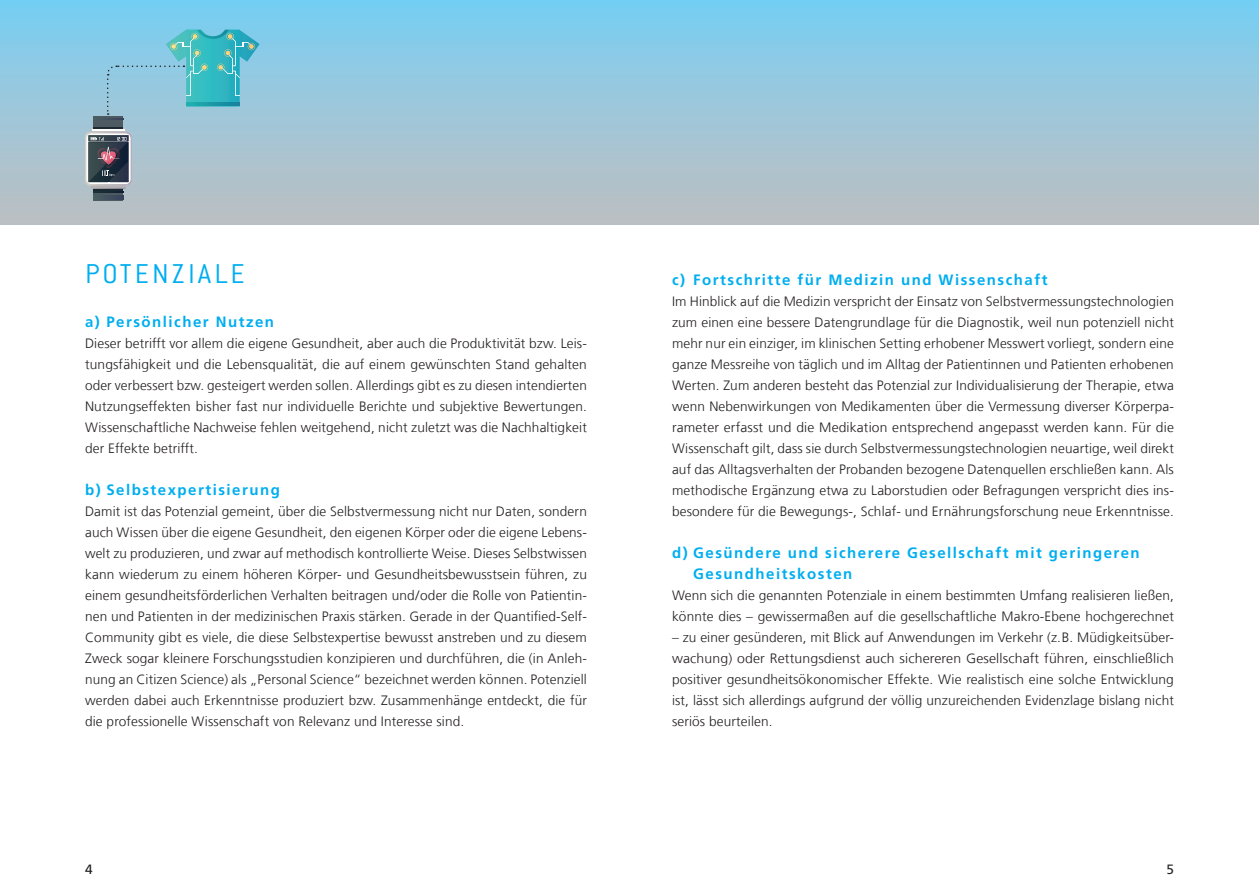
<style>
.page{position:relative;width:1259px;height:893px;background:#fff}
.page>*{position:absolute;margin:0;border:0;box-sizing:border-box;transform-origin:0 0}
.Einzug_ZwischenÜ_Con{font:300 30px "Conduit ITC Std";letter-spacing:.1em;color:#00aeef}
.t1{font:700 15px/21px "Frutiger LT Com";letter-spacing:.1em;color:#00aeef}
._03_Fliesstext_Fruti{font:300 13.5px/21px "Frutiger LT Com";letter-spacing:.01em;color:#231f20;text-align:justify}
.t2{font:13.5px "Frutiger LT Com";color:#231f20}
</style>
<div class="page">
<div style="left:0;top:0;width:1259px;height:224px;background:linear-gradient(to bottom,#78cef3,#bfbfc1)"></div>
<svg style="left:94px;top:193px;width:29px;height:8px"></svg>
<svg style="left:94px;top:196px;width:29px;height:3px"></svg>
<svg style="left:85px;top:30px;width:174px;height:163px;background:#88b9c8"></svg>
<p class="Einzug_ZwischenÜ_Con" style="left:85px;top:256px;width:161px">POTENZIALE</p>
<p class="t1" style="left:85px;top:312px;width:190px">a) Persönlicher Nutzen</p>
<p class="_03_Fliesstext_Fruti" style="left:85px;top:333px;width:503px">Dieser betrifft vor allem die eigene Gesundheit, aber auch die Produktivität bzw. Leis&shy;tungsfähigkeit und die Lebensqualität, die auf einem gewünschten Stand gehalten oder verbessert bzw. gesteigert werden sollen. Allerdings gibt es zu diesen intendierten Nutzungseffekten bisher fast nur individuelle Berichte und subjektive Bewertungen.<br>Wissenschaftliche Nachweise fehlen weitgehend, nicht zuletzt was die Nachhaltigkeit der Effekte betrifft.</p>
<p class="t1" style="left:85px;top:480px;width:196px">b) Selbstexpertisierung</p>
<p class="_03_Fliesstext_Fruti" style="left:85px;top:501px;width:503px">Damit ist das Potenzial gemeint, über die Selbstvermessung nicht nur Daten, sondern auch Wissen über die eigene Gesundheit, den eigenen Körper oder die eigene Lebens&shy;welt zu produzieren, und zwar auf methodisch kontrollierte Weise. Dieses Selbstwissen kann wiederum zu einem höheren Körper- und Gesundheitsbewusstsein führen, zu einem gesundheitsförderlichen Verhalten beitragen und/oder die Rolle von Patientin&shy;nen und Patienten in der medizinischen Praxis stärken. Gerade in der Quantified-Self-Community gibt es viele, die diese Selbstexpertise bewusst anstreben und zu diesem Zweck sogar kleinere Forschungsstudien konzipieren und durchführen, die (in Anleh&shy;nung an Citizen Science) als „Personal Science“ bezeichnet werden können. Potenziell werden dabei auch Erkenntnisse produziert bzw. Zusammenhänge entdeckt, die für die professionelle Wissenschaft von Relevanz und Interesse sind.</p>
<p class="t1" style="left:672px;top:270px;width:377px">c) Fortschritte für Medizin und Wissenschaft</p>
<p class="_03_Fliesstext_Fruti" style="left:672px;top:291px;width:503px">Im Hinblick auf die Medizin verspricht der Einsatz von Selbstvermessungstechnologien zum einen eine bessere Datengrundlage für die Diagnostik, weil nun potenziell nicht mehr nur ein einziger, im klinischen Setting erhobener Messwert vorliegt, sondern eine ganze Messreihe von täglich und im Alltag der Patientinnen und Patienten erhobenen Werten. Zum anderen besteht das Potenzial zur Individualisierung der Therapie, etwa wenn Nebenwirkungen von Medikamenten über die Vermessung diverser Körperpa&shy;rameter erfasst und die Medikation entsprechend angepasst werden kann. Für die Wissenschaft gilt, dass sie durch Selbstvermessungstechnologien neuartige, weil direkt auf das Alltagsverhalten der Probanden bezogene Datenquellen erschließen kann. Als methodische Ergänzung etwa zu Laborstudien oder Befragungen verspricht dies ins&shy;besondere für die Bewegungs-, Schlaf- und Ernährungsforschung neue Erkenntnisse.</p>
<p class="t1" style="left:693px;top:543px;width:448px;text-indent:-21px">d) Gesündere und sicherere Gesellschaft mit geringeren<br>Gesundheitskosten</p>
<p class="_03_Fliesstext_Fruti" style="left:672px;top:585px;width:503px">Wenn sich die genannten Potenziale in einem bestimmten Umfang realisieren ließen, könnte dies – gewissermaßen auf die gesellschaftliche Makro-Ebene hochgerechnet</p>
<p class="_03_Fliesstext_Fruti" style="left:672px;top:627px;width:503px">– zu einer gesünderen, mit Blick auf Anwendungen im Verkehr (z.B. Müdigkeitsüber&shy;wachung) oder Rettungsdienst auch sichereren Gesellschaft führen, einschließlich positiver gesundheitsökonomischer Effekte. Wie realistisch eine solche Entwicklung ist, lässt sich allerdings aufgrund der völlig unzureichenden Evidenzlage bislang nicht seriös beurteilen.</p>
<p class="t2" style="left:85px;top:861px;width:9px">4</p>
<p class="t2" style="left:1166px;top:861px;width:9px">5</p>
</div>
